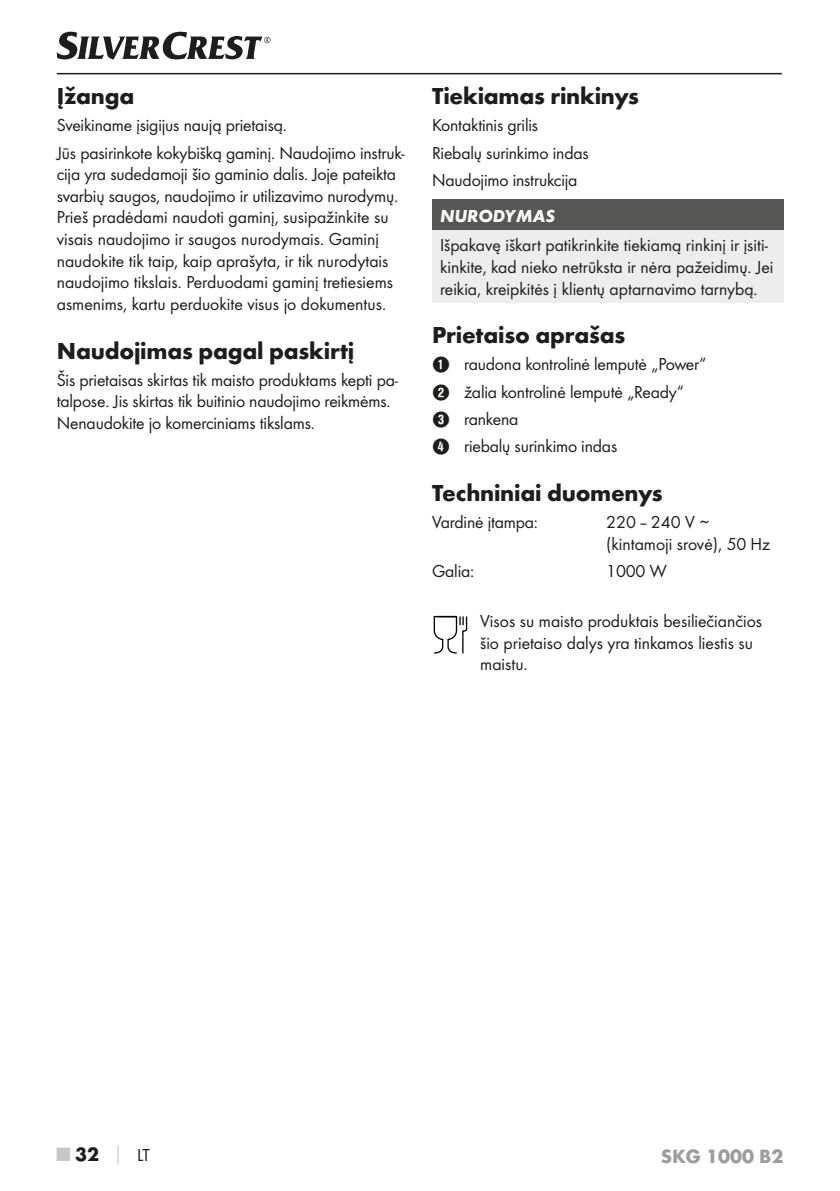
<style>
.page{position:relative;width:840px;height:1191px;background:#fff}
.page>*{position:absolute;margin:0;border:0;box-sizing:border-box;transform-origin:0 0}
.t1{font:700 24px "Futura";letter-spacing:-.01em;color:#1d1d1b}
.t2{font:700 20px "Futura";color:#9d9d9d}
.t3{font:700 20px "Futura";color:#1d1d1b}
.t4{font:18px/21.6px "Futura Boo";letter-spacing:-.01em;color:#1d1d1b}
.t5{font:italic 700 18px "Futura";color:#fff}
.s1{font-family:"Hako PI Nummern"}
.s2{color:#c7c7c6}
.s3{font-size:18px;color:#c7c7c6}
.s4{font-family:"Futura Boo";font-weight:400;font-size:18px}
</style>
<div class="page">
<hr style="left:57px;top:73px;width:724px;height:1px;background:#1d1d1b">
<svg style="left:57px;top:32px;width:213px;height:28px"></svg>
<div style="left:432px;top:199px;width:351px;height:31px;background:#575756"></div>
<div style="left:432px;top:230px;width:351px;height:72px;background:#ededed"></div>
<svg style="left:433px;top:615px;width:34px;height:39px"></svg>
<h1 class="t1" style="left:57px;top:81px;width:79px">Įžanga</h1>
<p class="t4" style="left:57px;top:112px;width:349px;line-height:27.2px">Sveikiname įsigijus naują prietaisą.<br>Jūs pasirinkote kokybišką gaminį. Naudojimo instruk-</p>
<p class="t4" style="left:57px;top:163px;width:341px">cija yra sudedamoji šio gaminio dalis. Joje pateikta svarbių saugos, naudojimo ir utilizavimo nurodymų.<br>Prieš pradėdami naudoti gaminį, susipažinkite su visais naudojimo ir saugos nurodymais. Gaminį naudokite tik taip, kaip aprašyta, ir tik nurodytais naudojimo tikslais. Perduodami gaminį tretiesiems asmenims, kartu perduokite visus jo dokumentus.</p>
<h1 class="t1" style="left:57px;top:335px;width:299px">Naudojimas pagal paskirtį</h1>
<p class="t4" style="left:57px;top:369px;width:342px">Šis prietaisas skirtas tik maisto produktams kepti pa&shy;talpose. Jis skirtas tik buitinio naudojimo reikmėms.<br>Nenaudokite jo komerciniams tikslams.</p>
<h1 class="t1" style="left:432px;top:81px;width:208px">Tiekiamas rinkinys</h1>
<p class="t4" style="left:432px;top:112px;width:158px;line-height:27.2px">Kontaktinis grilis<br>Riebalų surinkimo indas<br>Naudojimo instrukcija</p>
<p class="t5" style="left:440px;top:204px;width:116px">NURODYMAS</p>
<p class="t4" style="left:440px;top:234px;width:335px">Išpakavę iškart patikrinkite tiekiamą rinkinį ir įsiti&shy;kinkite, kad nieko netrūksta ir nėra pažeidimų. Jei reikia, kreipkitės į klientų aptarnavimo tarnybą.</p>
<h1 class="t1" style="left:432px;top:320px;width:194px">Prietaiso aprašas</h1>
<p class="t4" style="left:432px;top:351px;width:276px;line-height:27.2px"><span class="s1">1</span> raudona kontrolinė lemputė „Power“<br><span class="s1">2</span> žalia kontrolinė lemputė „Ready“<br><span class="s1">3</span> rankena<br><span class="s1">4</span> riebalų surinkimo indas</p>
<h1 class="t1" style="left:432px;top:478px;width:232px">Techniniai duomenys</h1>
<p class="t4" style="left:432px;top:511px;width:107px">Vardinė įtampa:</p>
<p class="t4" style="left:606px;top:511px;width:165px">220–240 V ∼ (kintamoji srovė), 50 Hz</p>
<p class="t4" style="left:432px;top:560px;width:44px">Galia:</p>
<p class="t4" style="left:606px;top:560px;width:62px">1000 W</p>
<p class="t4" style="left:480px;top:610px;width:283px">Visos su maisto produktais besiliečiančios šio prietaiso dalys yra tinkamos liestis su maistu.</p>
<p class="t3" style="left:57px;top:1142px;width:95px"><span class="s2">■</span> 32 <span class="s3">│</span> <span class="s4">LT</span></p>
<p class="t2" style="left:660px;top:1143px;width:124px">SKG 1000 B2</p>
</div>
